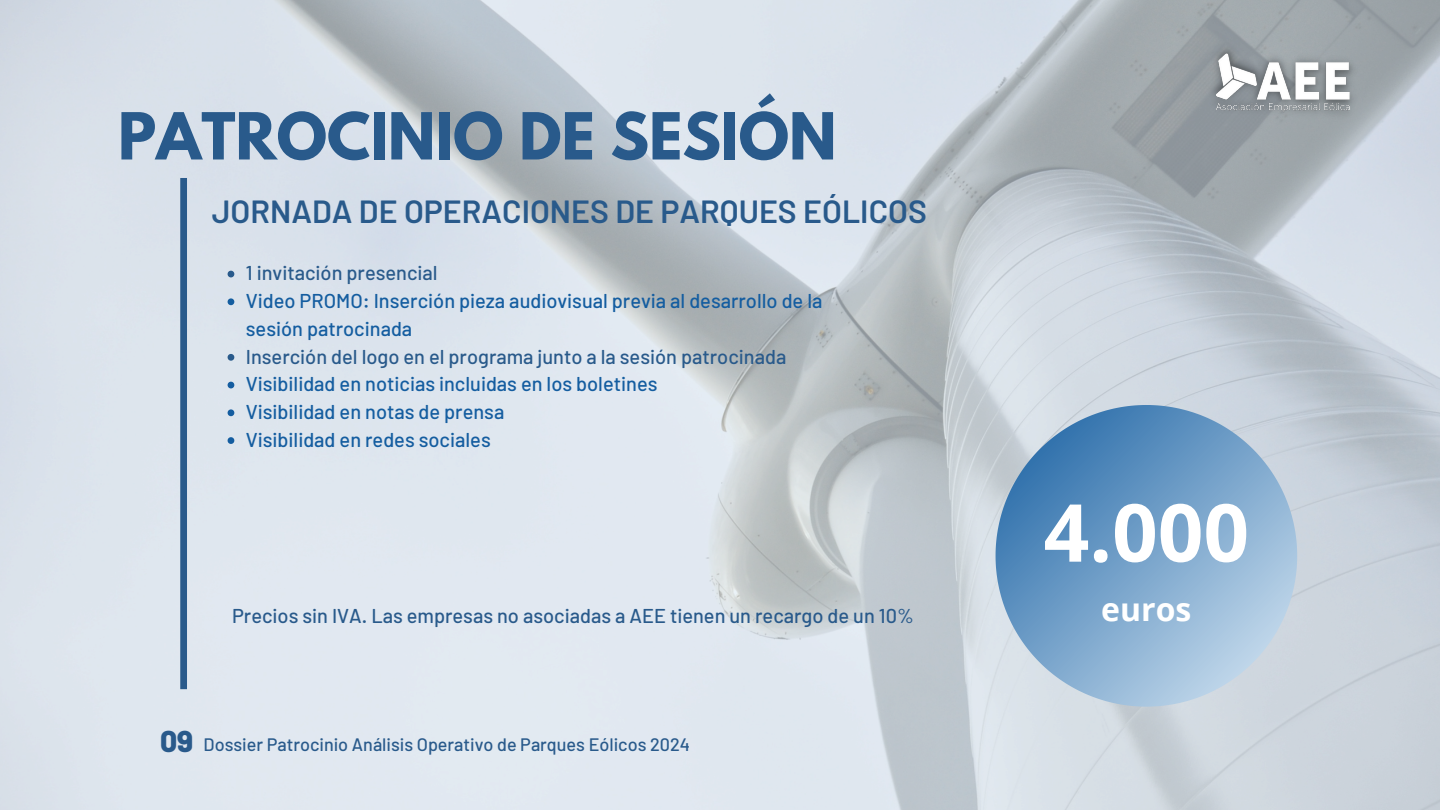
<style>
.page{position:relative;width:1440px;height:810px;background:#fff}
.page>*{position:absolute;margin:0;border:0;box-sizing:border-box;transform-origin:0 0}
.t1{font:700 80px "Open Sans";color:#fff}
.t2{font:700 57.4px "League Spartan";color:#295a8b}
.t3{font:600 32px "Barlow";color:#295a8b}
.t4{font:700 32px "Open Sans";color:#fff}
.t5{font:800 30px "Barlow";color:#295a8b}
.t6{font:500 20px/27.8px "Barlow";color:#145da0}
.t7{font:500 20px "Barlow";color:#295a8b}
.t8{font:500 18px "Barlow";color:#295a8b}
</style>
<div class="page">
<img style="left:0;top:0;width:1440px;height:810px">
<svg style="left:996px;top:405px;width:301px;height:301px;background:#8aaecf"></svg>
<svg style="left:228px;top:271px;width:6px;height:6px"></svg>
<svg style="left:228px;top:298px;width:6px;height:7px"></svg>
<svg style="left:228px;top:354px;width:6px;height:7px"></svg>
<svg style="left:228px;top:382px;width:6px;height:6px"></svg>
<svg style="left:228px;top:409px;width:6px;height:7px"></svg>
<svg style="left:228px;top:437px;width:6px;height:7px"></svg>
<img style="left:1206px;top:41px;width:153px;height:80px">
<div style="left:180px;top:178px;width:7px;height:511px;background:#295a8b"></div>
<p class="t2" style="left:118px;top:108px;width:720px">PATROCINIO DE SESIÓN</p>
<h4 class="t3" style="left:212px;top:191px;width:717px">JORNADA DE OPERACIONES DE PARQUES EÓLICOS</h4>
<p class="t7" style="left:246px;top:260px;width:193px">1 invitación presencial</p>
<h2 class="t6" style="left:246px;top:286px;width:578px">Video PROMO: Inserción pieza audiovisual previa al desarrollo de la sesión patrocinada</h2>
<h3 class="t7" style="left:246px;top:344px;width:542px">Inserción del logo en el programa junto a la sesión patrocinada</h3>
<p class="t6" style="left:246px;top:370px;width:413px">Visibilidad en noticias incluidas en los boletines</p>
<p class="t6" style="left:246px;top:397px;width:260px">Visibilidad en notas de prensa</p>
<p class="t6" style="left:246px;top:425px;width:246px">Visibilidad en redes sociales</p>
<p class="t7" style="left:232px;top:603px;width:683px">Precios sin IVA. Las empresas no asociadas a AEE tienen un recargo de un 10%</p>
<p class="t5" style="left:160px;top:722px;width:35px">09</p>
<h4 class="t8" style="left:204px;top:733px;width:488px">Dossier Patrocinio Análisis Operativo de Parques Eólicos 2024</h4>
<p class="t1" style="left:1044px;top:476px;width:207px">4.000</p>
<p class="t4" style="left:1101px;top:587px;width:92px">euros</p>
</div>
